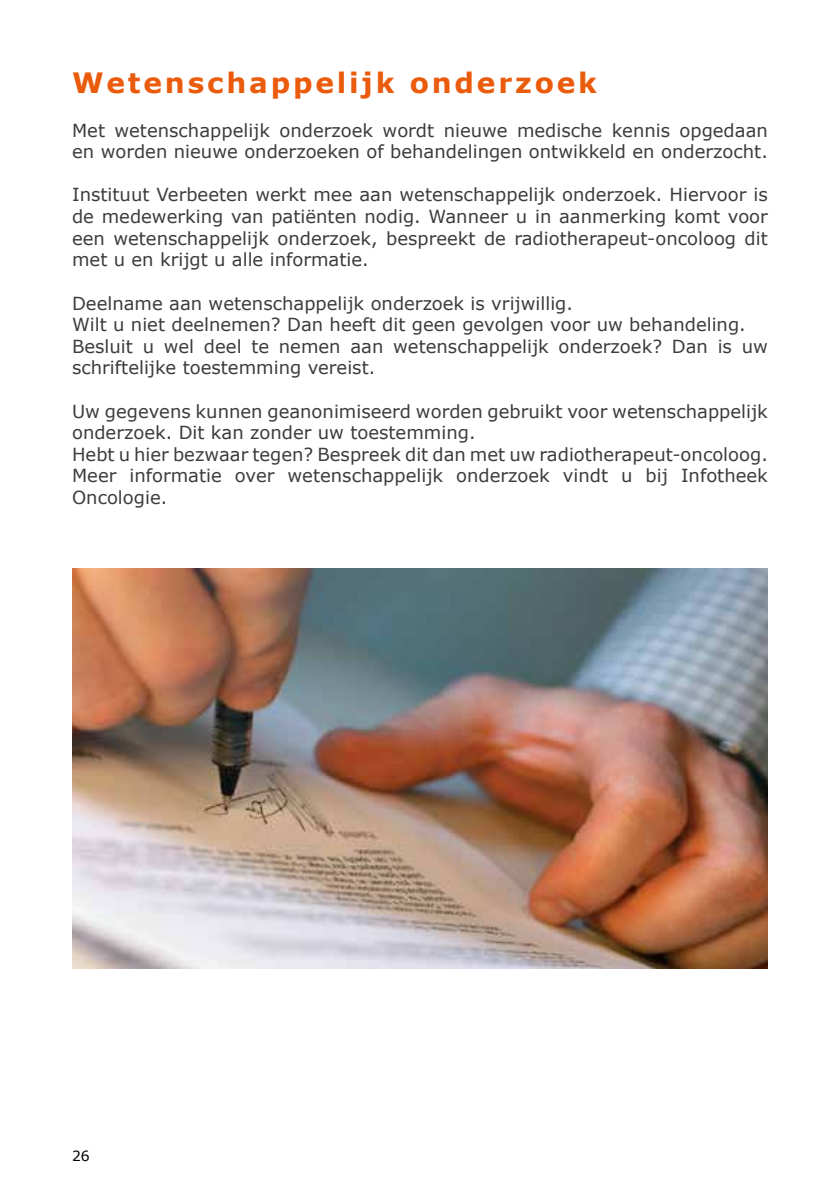
<style>
.page{position:relative;width:840px;height:1191px;background:#fff}
.page>*{position:absolute;margin:0;border:0;box-sizing:border-box;transform-origin:0 0}
.t1{font:700 28px "Verdana";letter-spacing:.1em;color:#ea5b0b}
.t2{font:18px/21.6px "Verdana";color:#3c3c3b}
.t3{font:14px "Verdana";color:#000}
</style>
<div class="page">
<img style="left:72px;top:568px;width:695px;height:401px">
<h1 class="t1" style="left:72px;top:63px;width:526px">Wetenschappelijk onderzoek</h1>
<p class="t2" style="left:72px;top:119px;width:697px">Met wetenschappelijk onderzoek wordt nieuwe medische kennis opgedaan en worden nieuwe onderzoeken of behandelingen ontwikkeld en onderzocht.</p>
<p class="t2" style="left:72px;top:184px;width:697px;text-align:justify">Instituut Verbeeten werkt mee aan wetenschappelijk onderzoek. Hiervoor is de medewerking van patiënten nodig. Wanneer u in aanmerking komt voor een wetenschappelijk onderzoek, bespreekt de radiotherapeut-oncoloog dit met u en krijgt u alle informatie.</p>
<p class="t2" style="left:72px;top:292px;width:697px">Deelname aan wetenschappelijk onderzoek is vrijwillig.<br>Wilt u niet deelnemen? Dan heeft dit geen gevolgen voor uw behandeling.<br>Besluit u wel deel te nemen aan wetenschappelijk onderzoek? Dan is uw schriftelijke toestemming vereist.</p>
<p class="t2" style="left:72px;top:400px;width:697px">Uw gegevens kunnen geanonimiseerd worden gebruikt voor wetenschappelijk onderzoek. Dit kan zonder uw toestemming.<br>Hebt u hier bezwaar tegen? Bespreek dit dan met uw radiotherapeut-oncoloog.<br>Meer informatie over wetenschappelijk onderzoek vindt u bij Infotheek Oncologie.</p>
<p class="t3" style="left:72px;top:1146px;width:19px">26</p>
</div>
